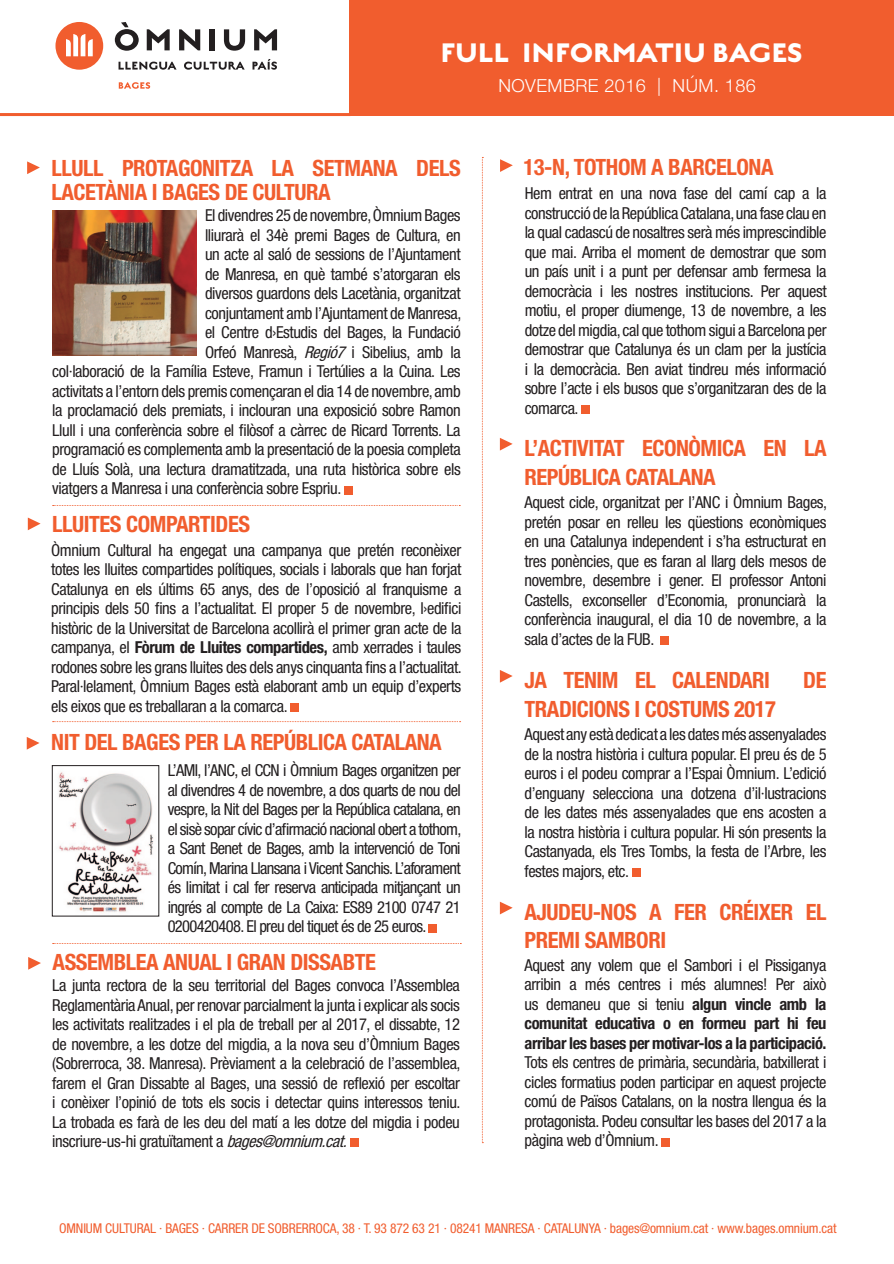
<style>
.page{position:relative;width:894px;height:1264px;background:#fff}
.page>*{position:absolute;margin:0;border:0;box-sizing:border-box;transform-origin:0 0}
.t1{font:700 36px "English Grotesque";letter-spacing:-.02em;color:#fff}
.t2{font:700 condensed 22.5px/28.5px "Helvetica Neue LT Std";letter-spacing:-.02em;color:#f15d2e}
.t3{font:300 18px "Helvetica Neue LT Std";letter-spacing:.025em;color:#fff}
.t4{font:condensed 16.5px/19.5px "Helvetica Neue LT Std";letter-spacing:-.025em;color:#231f20;text-align:justify}
.t5{font:700 condensed 16.5px/19.5px "Helvetica Neue LT Std";letter-spacing:-.025em;color:#231f20;text-align:justify}
.t6{font:condensed 13.5px "Helvetica Neue LT Std";letter-spacing:-.01em;color:#f15d2e}
.s1{font-style:italic}
.s2{font-weight:700}
.s3{font-weight:400}
</style>
<div class="page">
<div style="left:1px;top:0;width:893px;height:116px;background:#f15d2e"></div>
<svg style="left:482px;top:157px;width:1px;height:986px"></svg>
<div style="left:0;top:1px;width:348px;height:117px;background:#fff"></div>
<svg style="left:115px;top:22px;width:24px;height:29px"></svg>
<svg style="left:147px;top:29px;width:23px;height:21px"></svg>
<svg style="left:179px;top:29px;width:21px;height:21px"></svg>
<div style="left:210px;top:29px;width:5px;height:21px;background:#231f20"></div>
<svg style="left:224px;top:29px;width:21px;height:22px"></svg>
<svg style="left:254px;top:29px;width:23px;height:21px"></svg>
<svg style="left:55px;top:22px;width:48px;height:48px"></svg>
<svg style="left:118px;top:62px;width:58px;height:8px"></svg>
<svg style="left:184px;top:62px;width:61px;height:8px"></svg>
<svg style="left:252px;top:59px;width:25px;height:11px"></svg>
<svg style="left:119px;top:82px;width:31px;height:7px"></svg>
<hr style="left:0;top:113px;width:350px;height:3px;background:#f15d2e">
<div style="left:0;top:0;width:348px;height:5px;background:#fff"></div>
<div style="left:344px;top:486px;width:8px;height:8px;background:#f15d2e"></div>
<svg style="left:27px;top:161px;width:13px;height:13px"></svg>
<div style="left:660px;top:636px;width:9px;height:9px;background:#f15d2e"></div>
<svg style="left:500px;top:438px;width:12px;height:13px"></svg>
<div style="left:632px;top:868px;width:8px;height:9px;background:#f15d2e"></div>
<svg style="left:500px;top:670px;width:12px;height:13px"></svg>
<svg style="left:53px;top:505px;width:407px;height:1px"></svg>
<svg style="left:500px;top:159px;width:13px;height:13px"></svg>
<div style="left:581px;top:405px;width:9px;height:9px;background:#f15d2e"></div>
<div style="left:290px;top:703px;width:9px;height:9px;background:#f15d2e"></div>
<svg style="left:28px;top:517px;width:13px;height:13px"></svg>
<div style="left:661px;top:1138px;width:9px;height:8px;background:#f15d2e"></div>
<svg style="left:500px;top:902px;width:12px;height:12px"></svg>
<svg style="left:28px;top:957px;width:13px;height:13px"></svg>
<div style="left:350px;top:1138px;width:8px;height:9px;background:#f15d2e"></div>
<img style="left:52px;top:210px;width:144px;height:146px">
<svg style="left:27px;top:737px;width:13px;height:13px"></svg>
<div style="left:428px;top:924px;width:9px;height:8px;background:#f15d2e"></div>
<img style="left:58px;top:772px;width:96px;height:140px">
<div style="left:52px;top:765px;width:107px;height:151px;border:1px solid #231f20"></div>
<svg style="left:53px;top:721px;width:407px;height:1px"></svg>
<svg style="left:53px;top:943px;width:408px;height:1px"></svg>
<h1 class="t1" style="left:440px;top:35px;width:364px">FULL INFORMATIU BAGES</h1>
<h2 class="t2" style="left:52px;top:155px;width:410px;line-height:24px;text-indent:70px">PROTAGONITZA LA SETMANA DELS<br>LACETÀNIA I BAGES DE CULTURA</h2>
<h2 class="t2" style="left:52px;top:153px;width:43px">LLULL</h2>
<p class="t4" style="left:205px;top:206px;width:257px">El divendres 25 de novembre, Òmnium Bages</p>
<p class="t4" style="left:205px;top:225px;width:257px">lliurarà el 34è premi Bages de Cultura, en</p>
<p class="t4" style="left:205px;top:245px;width:257px">un acte al saló de sessions de l’Ajuntament</p>
<p class="t4" style="left:205px;top:264px;width:257px">de Manresa, en què també s’atorgaran els</p>
<p class="t4" style="left:205px;top:284px;width:257px">diversos guardons dels Lacetània, organitzat</p>
<p class="t4" style="left:205px;top:303px;width:258px">conjuntament amb l’Ajuntament de Manresa,</p>
<p class="t4" style="left:205px;top:323px;width:257px">el Centre d›Estudis del Bages, la Fundació</p>
<p class="t4" style="left:205px;top:342px;width:257px">Orfeó Manresà, <span class="s1">Regió7</span> i Sibelius, amb la</p>
<p class="t4" style="left:52px;top:362px;width:410px">col·laboració de la Família Esteve, Framun i Tertúlies a la Cuina. Les</p>
<p class="t4" style="left:52px;top:381px;width:410px">activitats a l’entorn dels premis començaran el dia 14 de novembre, amb</p>
<p class="t4" style="left:52px;top:401px;width:410px">la proclamació dels premiats, i inclouran una exposició sobre Ramon</p>
<p class="t4" style="left:52px;top:420px;width:410px">Llull i una conferència sobre el filòsof a càrrec de Ricard Torrents. La</p>
<p class="t4" style="left:52px;top:440px;width:410px">programació es complementa amb la presentació de la poesia completa</p>
<p class="t4" style="left:52px;top:459px;width:410px">de Lluís Solà, una lectura dramatitzada, una ruta històrica sobre els</p>
<p class="t4" style="left:52px;top:479px;width:290px">viatgers a Manresa i una conferència sobre Espriu.</p>
<h2 class="t2" style="left:52px;top:509px;width:199px">LLUITES COMPARTIDES</h2>
<p class="t4" style="left:51px;top:540px;width:412px">Òmnium Cultural ha engegat una campanya que pretén reconèixer totes les lluites compartides polítiques, socials i laborals que han forjat Catalunya en els últims 65 anys, des de l’oposició al franquisme a principis dels 50 fins a l’actualitat. El proper 5 de novembre, l›edifici històric de la Universitat de Barcelona acollirà el primer gran acte de la campanya, el <span class="s2">FÒRUM DE LLUITES COMPARTIDES,</span> amb xerrades i taules rodones sobre les grans lluites des dels anys cinquanta fins a l’actualitat.<br>Paral·lelament, Òmnium Bages està elaborant amb un equip d’experts els eixos que es treballaran a la comarca.</p>
<h2 class="t2" style="left:51px;top:727px;width:392px">NIT DEL BAGES PER LA REPÚBLICA CATALANA</h2>
<p class="t4" style="left:168px;top:761px;width:295px">L’AMI, l’ANC, el CCN i Òmnium Bages organitzen per al divendres 4 de novembre, a dos quarts de nou del vespre, la Nit del Bages per la República catalana, en el sisè sopar cívic d’afirmació nacional obert a tothom, a Sant Benet de Bages, amb la intervenció de Toni Comín, Marina Llansana i Vicent Sanchis. L’aforament és limitat i cal fer reserva anticipada mitjançant un ingrés al compte de La Caixa: ES89 2100 0747 21<br>0200420408. El preu del tiquet és de 25 euros.</p>
<h2 class="t2" style="left:53px;top:947px;width:325px">ASSEMBLEA ANUAL I GRAN DISSABTE</h2>
<p class="t4" style="left:52px;top:975px;width:410px">La junta rectora de la seu territorial del Bages convoca l’Assemblea Reglamentària Anual, per renovar parcialment la junta i explicar als socis les activitats realitzades i el pla de treball per al 2017, el dissabte, 12 de novembre, a les dotze del migdia, a la nova seu d’Òmnium Bages (Sobrerroca, 38. Manresa). Prèviament a la celebració de l’assemblea, farem el Gran Dissabte al Bages, una sessió de reflexió per escoltar i conèixer l’opinió de tots els socis i detectar quins interessos teniu.<br>La trobada es farà de les deu del matí a les dotze del migdia i podeu inscriure-us-hi gratuïtament a <span class="s1">bages@omnium.cat.</span></p>
<p class="t3" style="left:498px;top:74px;width:259px">NOVEMBRE 2016 | NÚM. 186</p>
<h2 class="t2" style="left:523px;top:152px;width:251px">13-N, TOTHOM A BARCELONA</h2>
<p class="t4" style="left:524px;top:183px;width:303px">Hem entrat en una nova fase del camí cap a la construcció de la República Catalana, una fase clau en la qual cadascú de nosaltres serà més imprescindible que mai. Arriba el moment de demostrar que som un país unit i a punt per defensar amb fermesa la democràcia i les nostres institucions. Per aquest motiu, el proper diumenge, 13 de novembre, a les dotze del migdia, cal que tothom sigui a Barcelona per demostrar que Catalunya és un clam per la justícia i la democràcia. Ben aviat tindreu més informació sobre l’acte i els busos que s’organitzaran des de la comarca.</p>
<h2 class="t2" style="left:524px;top:433px;width:303px">L’ACTIVITAT ECONÒMICA EN LA<br>REPÚBLICA CATALANA</h2>
<p class="t4" style="left:524px;top:493px;width:304px">Aquest cicle, organitzat per l’ANC i Òmnium Bages, pretén posar en relleu les qüestions econòmiques en una Catalunya independent i s’ha estructurat en tres ponències, que es faran al llarg dels mesos de novembre, desembre i gener. El professor Antoni Castells, exconseller d’Economia, pronunciarà la conferència inaugural, el dia 10 de novembre, a la sala d’actes de la FUB.</p>
<h2 class="t2" style="left:524px;top:666px;width:247px">JA TENIM EL CALENDARI</h2>
<h2 class="t2" style="left:803px;top:666px;width:25px">DE</h2>
<h2 class="t2" style="left:524px;top:694px;width:253px">TRADICIONS I COSTUMS 2017</h2>
<p class="t4" style="left:524px;top:724px;width:303px">Aquest any està dedicat a les dates més assenyalades de la nostra història i cultura popular. El preu és de 5 euros i el podeu comprar a l’Espai Òmnium. L’edició d’enguany selecciona una dotzena d’il·lustracions de les dates més assenyalades que ens acosten a la nostra història i cultura popular. Hi són presents la Castanyada, els Tres Tombs, la festa de l’Arbre, les festes majors, etc.</p>
<h2 class="t2" style="left:524px;top:897px;width:298px">AJUDEU-NOS A FER CRÉIXER EL<br>PREMI SAMBORI</h2>
<p class="t5" style="left:524px;top:955px;width:303px"><span class="s3">Aquest any volem que el Sambori i el Pissiganya arribin a més centres i més alumnes! Per això us demaneu que si teniu</span> ALGUN VINCLE AMB LA COMUNITAT EDUCATIVA O EN FORMEU PART HI FEU ARRIBAR LES BASES PER MOTIVAR-LOS A LA PARTICIPACIÓ.</p>
<p class="t4" style="left:524px;top:1053px;width:303px">Tots els centres de primària, secundària, batxillerat i cicles formatius poden participar en aquest projecte comú de Països Catalans, on la nostra llengua és la protagonista. Podeu consultar les bases del 2017 a la pàgina web d’Òmnium.</p>
<p class="t6" style="left:59px;top:1220px;width:779px">OMNIUM CULTURAL · BAGES · CARRER DE SOBRERROCA, 38 · T. 93 872 63 21 · 08241 MANRESA · CATALUNYA · bages@omnium.cat · www.bages.omnium.cat</p>
</div>
